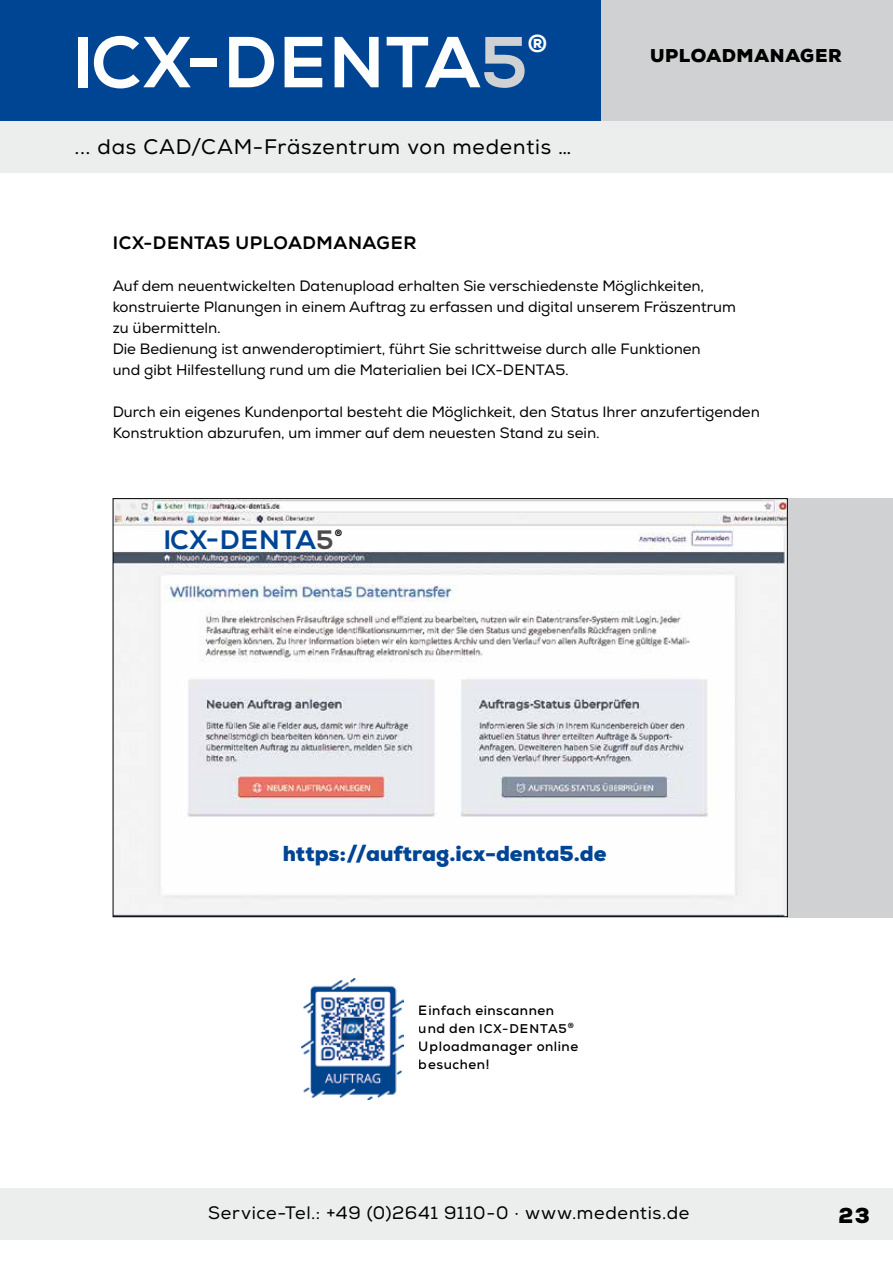
<style>
.page{position:relative;width:893px;height:1263px;background:#fff}
.page>*{position:absolute;margin:0;border:0;box-sizing:border-box;transform-origin:0 0}
.t1{font:72px "Nexa X Bold";letter-spacing:.01em;color:#fff}
.t2{font:26.55px "Nexa X Bold";letter-spacing:.02em;color:#004494}
.t3{font:24.45px "Nexa X Bold";color:#fff}
.t4{font:21px "Nexa";letter-spacing:.035em;color:#000}
.t5{font:900 21px "Nexa";color:#004494}
.t6{font:900 21px "Nexa";color:#000}
.t7{font:18px "Nexa";letter-spacing:.035em;color:#000}
.t8{font:18px "Nexa X Bold";letter-spacing:.03em;color:#000}
.t9{font:900 18px "Nexa";letter-spacing:.035em;color:#000}
.t10{font:15px/21px "Nexa";color:#000}
.t11{font:700 13.5px/18px "Nexa";letter-spacing:.04em;color:#000}
.t12{font:700 12.6px "Nexa";letter-spacing:.08em;color:#000}
.t13{font:9px "Nexa X Bold";color:#000}
.s1{color:#d0d1d2}
.s2{color:#4b4b4d}
.s3{font-size:13.5px}
</style>
<div class="page">
<div style="left:0;top:0;width:617px;height:123px;background:#004494"></div>
<div style="left:0;top:1188px;width:893px;height:51px;background:#eceded"></div>
<div style="left:602px;top:0;width:291px;height:121px;background:#d0d1d2"></div>
<div style="left:0;top:121px;width:893px;height:51px;background:#eceded"></div>
<img style="left:302px;top:979px;width:102px;height:121px">
<div style="left:788px;top:498px;width:105px;height:419px;background:#d0d1d2"></div>
<img style="left:115px;top:500px;width:671px;height:415px">
<div style="left:164px;top:529px;width:102px;height:18px;background:#fff"></div>
<h1 class="t1" style="left:73px;top:18px;width:456px">ICX-DENTA<span class="s1">5</span></h1>
<h3 class="t3" style="left:528px;top:29px;width:22px">®</h3>
<h3 class="t4" style="left:75px;top:134px;width:498px">... das CAD/CAM-Fräszentrum von medentis …</h3>
<p class="t9" style="left:650px;top:43px;width:193px">UPLOADMANAGER</p>
<p class="t8" style="left:113px;top:231px;width:305px">ICX-DENTA5 UPLOADMANAGER</p>
<p class="t10" style="left:113px;top:275px;width:625px">Auf dem neuentwickelten Datenupload erhalten Sie verschiedenste Möglichkeiten, konstruierte Planungen in einem Auftrag zu erfassen und digital unserem Fräszentrum zu übermitteln.<br>Die Bedienung ist anwenderoptimiert, führt Sie schrittweise durch alle Funktionen<br>und gibt Hilfestellung rund um die Materialien bei ICX-DENTA5.</p>
<p class="t10" style="left:113px;top:401px;width:649px">Durch ein eigenes Kundenportal besteht die Möglichkeit, den Status Ihrer anzufertigenden<br>Konstruktion abzurufen, um immer auf dem neuesten Stand zu sein.</p>
<h2 class="t2" style="left:164px;top:523px;width:172px">ICX-DENTA<span class="s2">5</span></h2>
<p class="t13" style="left:335px;top:527px;width:9px">®</p>
<h3 class="t5" style="left:283px;top:839px;width:325px">https://auftrag.icx-denta5.de</h3>
<p class="t11" style="left:419px;top:1001px;width:137px">Einfach einscannen</p>
<p class="t12" style="left:419px;top:1020px;width:156px"><span class="s3">und den</span> ICX-DENTA5<sup>®</sup></p>
<p class="t11" style="left:419px;top:1037px;width:161px">Uploadmanager online besuchen!</p>
<p class="t7" style="left:208px;top:1202px;width:483px">Service-Tel.: +49 (0)2641 9110-0 · www.medentis.de</p>
<h3 class="t6" style="left:838px;top:1202px;width:33px">23</h3>
</div>
